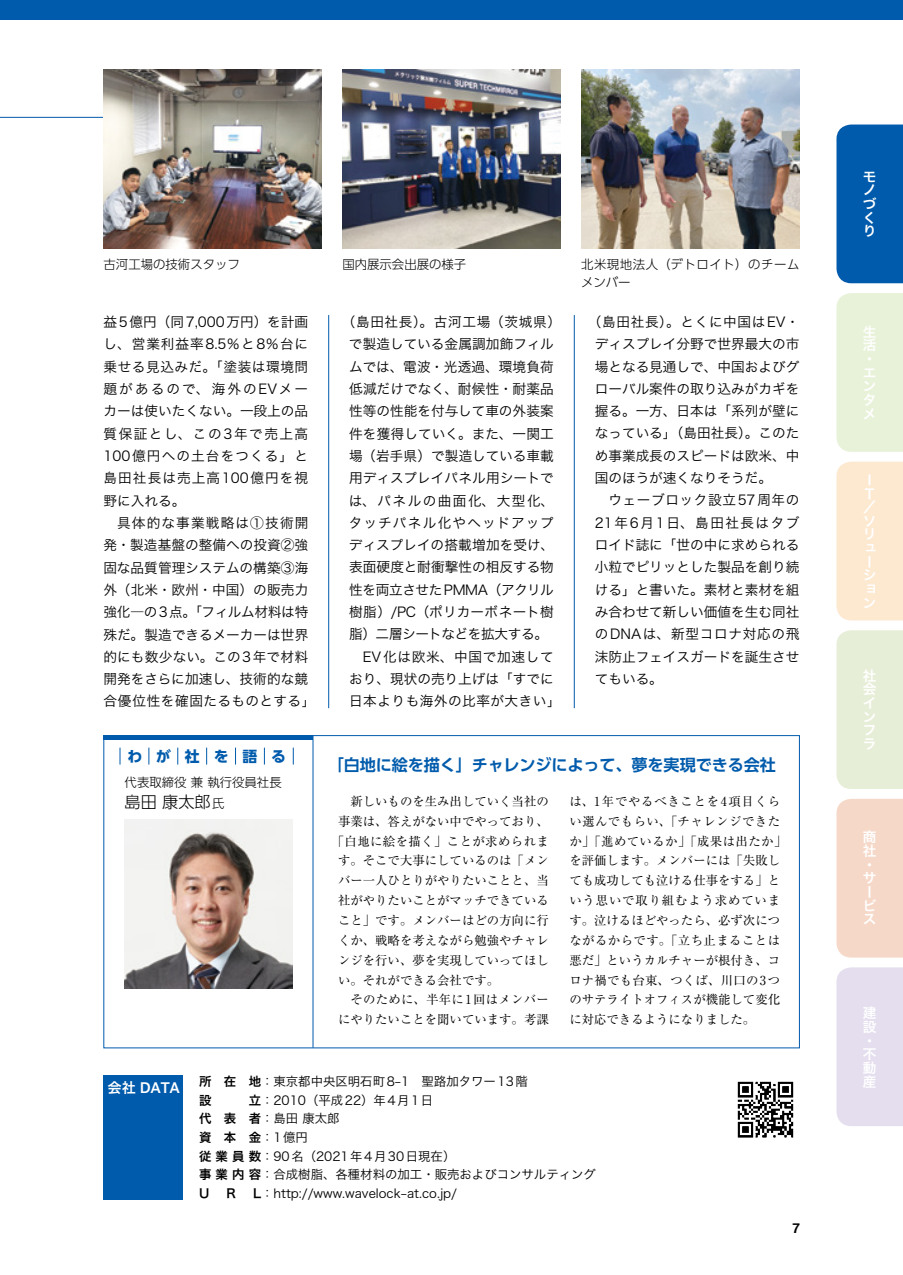
<style>
.page{position:relative;width:903px;height:1275px;background:#fff}
.page>*{position:absolute;margin:0;border:0;box-sizing:border-box;transform-origin:0 0}
.t1{font:700 16.1px "UD Shin Go Pr 6 N De";letter-spacing:-.005em;color:#005bac}
.t2{font:300 16.1px "UD Shin Go Pr 6 N";color:#000}
.t3{font:700 14.88px "UD Shin Go Pr 6 N";letter-spacing:.93em;color:#005bac}
.t4{font:14.17px "Hiragino UD Sans Std N W6";letter-spacing:-.04em;color:#fff}
.t5{font:13.65px/22.4px "Hiragino Sans Pr 6 N W3";letter-spacing:.005em;color:#000;text-align:justify}
.t6{font:13.65px/13.7px "Hiragino Sans Pr 6 N W6";color:#fff}
.t7{font:13.65px "Hiragino Sans Pr 6 N W3";letter-spacing:.05em;color:#000}
.t8{font:13.65px "Hiragino Sans Pr 6 N W3";letter-spacing:-.025em;color:#000}
.t9{font:13.65px "Hiragino Sans Pr 6 N W3";letter-spacing:-.03em;color:#000}
.t10{font:13.65px "Hiragino Sans Pr 6 N W3";letter-spacing:.035em;color:#000}
.t11{font:13.65px "Hiragino Sans Pr 6 N W3";letter-spacing:.11em;color:#000}
.t12{font:13.65px "Hiragino Sans Pr 6 N W3";letter-spacing:.075em;color:#000}
.t13{font:700 13.65px "Helvetica";color:#000}
.t14{font:12.42px/19.8px "Ryumin Pr 6 N";color:#000}
.t15{font:12.42px/18.6px "Hiragino Sans Pr 6 N W3";color:#000}
.t16{font:300 12.42px "UD Shin Go Pr 6 N";color:#000}
.t17{font:300 12.42px/18.6px "UD Shin Go Pr 6 N";letter-spacing:.04em;color:#000}
.t18{font:12.42px "Ryumin Pr 6 N";letter-spacing:.03em;color:#000}
.t19{font:12.42px "Ryumin Pr 6 N";letter-spacing:.02em;color:#000}
.t20{font:12.42px "Hiragino Sans Pr 6 N W6";color:#000}
.s1{font-size:12.42px}
.s2{font-family:"Hiragino Sans Pr 6 N W6"}
</style>
<div class="page">
<div style="left:0;top:0;width:903px;height:20px;background:#005bac"></div>
<hr style="left:0;top:117px;width:104px;height:1px;background:#005bac">
<div style="left:836px;top:125px;width:67px;height:158px;background:#005bac"></div>
<div style="left:836px;top:799px;width:67px;height:159px;background:#f6d8c8"></div>
<div style="left:836px;top:630px;width:67px;height:159px;background:#e7eed7"></div>
<div style="left:836px;top:462px;width:67px;height:158px;background:#fde8d0"></div>
<div style="left:836px;top:293px;width:67px;height:159px;background:#e8f2d9"></div>
<div style="left:836px;top:967px;width:67px;height:159px;background:#e4deee"></div>
<hr style="left:328px;top:315px;width:1px;height:393px;background:#005bac">
<hr style="left:574px;top:315px;width:1px;height:393px;background:#005bac">
<img style="left:104px;top:69px;width:218px;height:179px">
<img style="left:342px;top:69px;width:219px;height:179px">
<img style="left:581px;top:69px;width:218px;height:179px">
<div style="left:104px;top:1075px;width:79px;height:124px;background:#005bac"></div>
<img style="left:737px;top:1081px;width:57px;height:57px">
<hr style="left:313px;top:736px;width:1px;height:312px;background:#005bac">
<div style="left:104px;top:735px;width:209px;height:5px;background:#005bac"></div>
<img style="left:124px;top:820px;width:169px;height:168px">
<svg style="left:120px;top:748px;width:1px;height:16px"></svg>
<svg style="left:148px;top:748px;width:1px;height:16px"></svg>
<svg style="left:177px;top:748px;width:1px;height:16px"></svg>
<svg style="left:206px;top:748px;width:1px;height:16px"></svg>
<svg style="left:235px;top:748px;width:1px;height:16px"></svg>
<svg style="left:264px;top:748px;width:1px;height:16px"></svg>
<svg style="left:293px;top:748px;width:1px;height:16px"></svg>
<p class="t16" style="left:104px;top:254px;width:138px">古河工場の技術スタッフ</p>
<p class="t16" style="left:342px;top:254px;width:126px">国内展示会出展の様子</p>
<p class="t17" style="left:581px;top:254px;width:220px">北米現地法人（デトロイト）のチームメンバー</p>
<p class="t5" style="left:104px;top:310px;width:206px">益5億円（同7,000万円）を計画し、営業利益率8.5％と8％台に乗せる見込みだ。「塗装は環境問題があるので、海外のEVメーカーは使いたくない。一段上の品質保証とし、この3年で売上高100億円への土台をつくる」と島田社長は売上高100億円を視野に入れる。</p>
<p class="t5" style="left:103px;top:511px;width:214px;text-align:center">具体的な事業戦略は①技術開<br>発・製造基盤の整備への投資②強固な品質管理システムの構築③海外（北米・欧州・中国）の販売力強化―の3点。「フィルム材料は特殊だ。製造できるメーカーは世界的にも数少ない。この3年で材料開発をさらに加速し、技術的な競合優位性を確固たるものとする」</p>
<p class="t5" style="left:595px;top:310px;width:206px;text-indent:-7px">（島田社長）。とくに中国はEV・ディスプレイ分野で世界最大の市場となる見通しで、中国およびグローバル案件の取り込みがカギを握る。一方、日本は「系列が壁になっている」（島田社長）。このため事業成長のスピードは欧米、中国のほうが速くなりそうだ。</p>
<p class="t5" style="left:595px;top:488px;width:206px;text-indent:14px">ウェーブロック設立57周年の21年6月1日、島田社長はタブロイド誌に「世の中に求められる小粒でピリッとした製品を創り続ける」と書いた。素材と素材を組み合わせて新しい価値を生む同社のDNAは、新型コロナ対応の飛沫防止フェイスガードを誕生させてもいる。</p>
<p class="t7" style="left:342px;top:310px;width:221px">（島田社長）。古河工場（茨城県）</p>
<p class="t5" style="left:349px;top:332px;width:206px">で製造している金属調加飾フィル</p>
<p class="t5" style="left:349px;top:354px;width:206px">ムでは、電波・光透過、環境負荷</p>
<p class="t5" style="left:349px;top:377px;width:206px">低減だけでなく、耐候性・耐薬品</p>
<p class="t5" style="left:349px;top:399px;width:206px">性等の性能を付与して車の外装案</p>
<p class="t5" style="left:349px;top:421px;width:206px">件を獲得していく。また、一関工</p>
<p class="t5" style="left:349px;top:444px;width:206px">場（岩手県）で製造している車載</p>
<p class="t5" style="left:349px;top:466px;width:206px">用ディスプレイパネル用シートで</p>
<p class="t11" style="left:349px;top:488px;width:207px">は、パネルの曲面化、大型化、</p>
<p class="t12" style="left:349px;top:511px;width:206px">タッチパネル化やヘッドアップ</p>
<p class="t5" style="left:349px;top:533px;width:207px">ディスプレイの搭載増加を受け、</p>
<p class="t5" style="left:349px;top:555px;width:206px">表面硬度と耐衝撃性の相反する物</p>
<p class="t8" style="left:349px;top:577px;width:206px">性を両立させたPMMA（アクリル</p>
<p class="t5" style="left:349px;top:600px;width:206px">樹脂）/PC（ポリカーボネート樹</p>
<p class="t9" style="left:349px;top:622px;width:200px">脂）二層シートなどを拡大する。</p>
<p class="t7" style="left:363px;top:644px;width:193px">EV化は欧米、中国で加速して</p>
<p class="t5" style="left:349px;top:667px;width:206px">おり、現状の売り上げは「すでに</p>
<p class="t10" style="left:349px;top:689px;width:213px">日本よりも海外の比率が大きい」</p>
<p class="t3" style="left:127px;top:744px;width:160px">わが社を語る</p>
<p class="t1" style="left:328px;top:752px;width:450px">「白地に絵を描く」チャレンジによって、夢を実現できる会社</p>
<p class="t16" style="left:125px;top:772px;width:159px">代表取締役 兼 執行役員社長</p>
<p class="t2" style="left:125px;top:788px;width:101px">島田 康太郎<span class="s1">氏</span></p>
<p class="t14" style="left:350px;top:791px;width:200px">新しいものを生み出していく当社の</p>
<p class="t14" style="left:338px;top:811px;width:212px">事業は、答えがない中でやっており、</p>
<p class="t18" style="left:332px;top:831px;width:219px">「白地に絵を描く」ことが求められま</p>
<p class="t14" style="left:338px;top:850px;width:212px">す。そこで大事にしているのは「メン</p>
<p class="t14" style="left:338px;top:870px;width:212px">バー一人ひとりがやりたいことと、当</p>
<p class="t14" style="left:338px;top:890px;width:212px">社がやりたいことがマッチできている</p>
<p class="t14" style="left:338px;top:910px;width:212px">こと」です。メンバーはどの方向に行</p>
<p class="t14" style="left:338px;top:930px;width:212px">くか、戦略を考えながら勉強やチャレ</p>
<p class="t14" style="left:338px;top:949px;width:212px">ンジを行い、夢を実現していってほし</p>
<p class="t14" style="left:338px;top:969px;width:163px">い。それができる会社です。</p>
<p class="t19" style="left:350px;top:990px;width:200px">そのために、半年に1回はメンバー</p>
<p class="t14" style="left:338px;top:1009px;width:212px">にやりたいことを聞いています。考課</p>
<p class="t14" style="left:569px;top:791px;width:219px">は、1年でやるべきことを4項目くらい選んでもらい、「チャレンジできたか」「進めているか」「成果は出たか」を評価します。メンバーには「失敗しても成功しても泣ける仕事をする」という思いで取り組むよう求めています。泣けるほどやったら、必ず次につながるからです。「立ち止まることは悪だ」というカルチャーが根付き、コロナ禍でも台東、つくば、川口の3つのサテライトオフィスが機能して変化に対応できるようになりました。</p>
<p class="t4" style="left:107px;top:1076px;width:74px">会社 DATA</p>
<p class="t15" style="left:199px;top:1071px;width:330px"><span class="s2">所 在 地</span>：東京都中央区明石町8-1　聖路加タワー13階</p>
<p class="t20" style="left:199px;top:1089px;width:14px">設</p>
<p class="t15" style="left:199px;top:1090px;width:398px;text-indent:50px"><span class="s2">立</span>：2010（平成22）年4月1日<br><span class="s2">代 表 者</span>：島田 康太郎<br><span class="s2">資 本 金</span>：1億円<br><span class="s2">従業員数</span>：90名（2021年4月30日現在）<br><span class="s2">事業内容</span>：合成樹脂、各種材料の加工・販売およびコンサルティング</p>
<p class="t20" style="left:199px;top:1182px;width:12px">U</p>
<p class="t20" style="left:226px;top:1182px;width:11px">R</p>
<p class="t15" style="left:253px;top:1183px;width:206px"><span class="s2">L</span>：http://www.wavelock-at.co.jp/</p>
<p class="t13" style="left:792px;top:1217px;width:9px">7</p>
<p class="t6" style="left:863px;top:169px;width:15px">モノづくり</p>
<p class="t6" style="left:863px;top:324px;width:15px">生活・エンタメ</p>
<p class="t6" style="left:863px;top:472px;width:15px">Ｉ<br>Ｔ／ソリューション</p>
<p class="t6" style="left:863px;top:668px;width:15px;text-align:justify">社会インフラ</p>
<p class="t6" style="left:863px;top:830px;width:15px">商社・サービス</p>
<p class="t6" style="left:863px;top:1006px;width:15px">建設・不動産</p>
</div>
